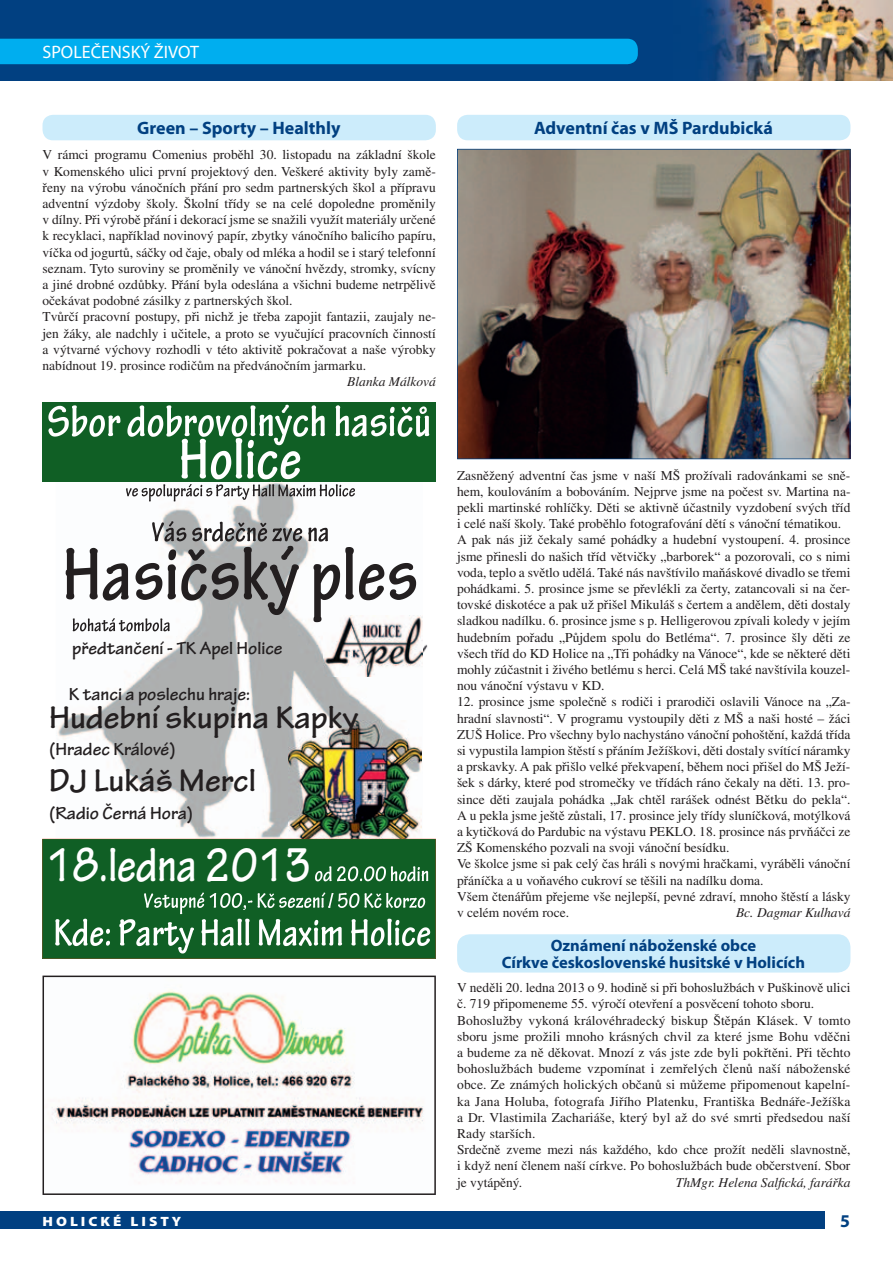
<style>
.page{position:relative;width:893px;height:1263px;background:#fff}
.page>*{position:absolute;margin:0;border:0;box-sizing:border-box;transform-origin:0 0}
.t1{font:700 50.55px "Tekton Pro";color:#fff;scale:.81 1}
.t2{font:700 33.75px "Tekton Pro";color:#231f20}
.t3{font:700 18.75px "Tekton Pro";color:#231f20}
.t4{font:700 18.6px "Tekton Pro";color:#231f20}
.t5{font:700 18px "Myriad Pro";color:#014081}
.t6{font:18px "Myriad Pro";color:#fff}
.t7{font:700 16.5px/16.5px "Myriad Pro";color:#014081;text-align:center}
.t8{font:13.5px/16.2px "Times CE";color:#231f20}
.t9{font:italic 13.5px "Times CE";color:#231f20}
.t10{font:900 13.5px "Myriad Pro";letter-spacing:.2em;color:#fff;scale:1.11 1}
</style>
<div class="page">
<div style="left:0;top:1212px;width:825px;height:17px;background:#014081"></div>
<div style="left:0;top:0;width:893px;height:81px;background:#014081"></div>
<div style="left:0;top:39px;width:638px;height:25px;background:#00aeef"></div>
<img style="left:457px;top:149px;width:393px;height:310px">
<div style="left:43px;top:115px;width:393px;height:25px;background:#ccecfb;border-radius:10px"></div>
<div style="left:457px;top:934px;width:393px;height:38px;background:#ccecfb;border-radius:13px"></div>
<div style="left:457px;top:115px;width:393px;height:25px;background:#ccecfb;border-radius:10px"></div>
<div style="left:43px;top:402px;width:393px;height:79px;background:#105f25"></div>
<img style="left:56px;top:501px;width:367px;height:338px">
<img style="left:289px;top:720px;width:132px;height:119px">
<svg style="left:48px;top:405px;width:381px;height:96px"></svg>
<svg style="left:66px;top:521px;width:350px;height:110px"></svg>
<div style="left:43px;top:839px;width:393px;height:119px;background:#105f25"></div>
<svg style="left:315px;top:866px;width:113px;height:15px"></svg>
<svg style="left:55px;top:892px;width:375px;height:61px;background:#438153"></svg>
<img style="left:43px;top:975px;width:393px;height:220px">
<img style="left:704px;top:0;width:189px;height:81px">
<h3 class="t6" style="left:43px;top:41px;width:158px">SPOLEČENSKÝ ŽIVOT</h3>
<h3 class="t5" style="left:137px;top:117px;width:205px">Green – Sporty – Healthly</h3>
<p class="t8" style="left:43px;top:147px;width:395px">V rámci programu Comenius proběhl 30. listopadu na základní škole v Komenského ulici první projektový den. Veškeré aktivity byly zamě&shy;řeny na výrobu vánočních přání pro sedm partnerských škol a přípravu adventní výzdoby školy. Školní třídy se na celé dopoledne proměnily v dílny. Při výrobě přání i dekorací jsme se snažili využít materiály určené k recyklaci, například novinový papír, zbytky vánočního balicího papíru, víčka od jogurtů, sáčky od čaje, obaly od mléka a hodil se i starý telefonní seznam. Tyto suroviny se proměnily ve vánoční hvězdy, stromky, svícny a jiné drobné ozdůbky. Přání byla odeslána a všichni budeme netrpělivě očekávat podobné zásilky z partnerských škol.<br>Tvůrčí pracovní postupy, při nichž je třeba zapojit fantazii, zaujaly ne&shy;jen žáky, ale nadchly i učitele, a proto se vyučující pracovních činností a výtvarné výchovy rozhodli v této aktivitě pokračovat a naše výrobky nabídnout 19. prosince rodičům na předvánočním jarmarku.</p>
<p class="t9" style="left:347px;top:374px;width:90px">Blanka Málková</p>
<h3 class="t5" style="left:534px;top:117px;width:240px">Adventní čas v MŠ Pardubická</h3>
<h3 class="t4" style="left:72px;top:637px;width:212px">předtančení - TK Apel Holice</h3>
<h3 class="t3" style="left:69px;top:683px;width:183px">K tanci a poslechu hraje:</h3>
<h2 class="t2" style="left:49px;top:697px;width:311px">Hudební skupina Kapky</h2>
<h3 class="t3" style="left:49px;top:738px;width:128px">(Hradec Králové)</h3>
<h2 class="t2" style="left:49px;top:761px;width:208px">DJ Lukáš Mercl</h2>
<h3 class="t3" style="left:49px;top:802px;width:145px">(Radio Černá Hora)</h3>
<h1 class="t1" style="left:46px;top:836px;width:329px">18.ledna 2013</h1>
<p class="t8" style="left:457px;top:467px;width:395px">Zasněžený adventní čas jsme v naší MŠ prožívali radovánkami se sně&shy;hem, koulováním a bobováním. Nejprve jsme na počest sv. Martina na&shy;pekli martinské rohlíčky. Děti se aktivně účastnily vyzdobení svých tříd i celé naší školy. Také proběhlo fotografování dětí s vánoční tématikou.<br>A pak nás již čekaly samé pohádky a hudební vystoupení. 4. prosince jsme přinesli do našich tříd větvičky „barborek“ a pozorovali, co s nimi voda, teplo a světlo udělá. Také nás navštívilo maňáskové divadlo se třemi pohádkami. 5. prosince jsme se převlékli za čerty, zatancovali si na čer&shy;tovské diskotéce a pak už přišel Mikuláš s čertem a andělem, děti dostaly sladkou nadílku. 6. prosince jsme s p. Helligerovou zpívali koledy v jejím hudebním pořadu „Půjdem spolu do Betléma“. 7. prosince šly děti ze všech tříd do KD Holice na „Tři pohádky na Vánoce“, kde se některé děti mohly zúčastnit i živého betlému s herci. Celá MŠ také navštívila kouzel&shy;nou vánoční výstavu v KD.</p>
<p class="t8" style="left:457px;top:694px;width:395px">12. prosince jsme společně s rodiči i prarodiči oslavili Vánoce na „Za&shy;hradní slavnosti“. V programu vystoupily děti z MŠ a naši hosté – žáci ZUŠ Holice. Pro všechny bylo nachystáno vánoční pohoštění, každá třída si vypustila lampion štěstí s přáním Ježíškovi, děti dostaly svítící náramky a prskavky. A pak přišlo velké překvapení, během noci přišel do MŠ Ježí&shy;šek s dárky, které pod stromečky ve třídách ráno čekaly na děti. 13. pro&shy;since děti zaujala pohádka „Jak chtěl rarášek odnést Bětku do pekla“.<br>A u pekla jsme ještě zůstali, 17. prosince jely třídy sluníčková, motýlková a kytičková do Pardubic na výstavu PEKLO. 18. prosince nás prvňáčci ze ZŠ Komenského pozvali na svoji vánoční besídku.<br>Ve školce jsme si pak celý čas hráli s novými hračkami, vyráběli vánoční přáníčka a u voňavého cukroví se těšili na nadílku doma.<br>Všem čtenářům přejeme vše nejlepší, pevné zdraví, mnoho štěstí a lásky v celém novém roce.</p>
<p class="t9" style="left:736px;top:905px;width:116px">Bc. Dagmar Kulhavá</p>
<p class="t7" style="left:502px;top:937px;width:305px">Oznámení náboženské obce<br>Církve československé husitské v Holicích</p>
<p class="t8" style="left:457px;top:979px;width:395px">V neděli 20. ledna 2013 o 9. hodině si při bohoslužbách v Puškinově ulici č. 719 připomeneme 55. výročí otevření a posvěcení tohoto sboru.<br>Bohoslužby vykoná královéhradecký biskup Štěpán Klásek. V tomto sboru jsme prožili mnoho krásných chvil za které jsme Bohu vděčni a budeme za ně děkovat. Mnozí z vás jste zde byli pokřtěni. Při těchto bohoslužbách budeme vzpomínat i zemřelých členů naší náboženské obce. Ze známých holických občanů si můžeme připomenout kapelní&shy;ka Jana Holuba, fotografa Jiřího Platenku, Františka Bednáře-Ježíška a Dr. Vlastimila Zachariáše, který byl až do své smrti předsedou naší Rady starších.<br>Srdečně zveme mezi nás každého, kdo chce prožít neděli slavnostně, i když není členem naší církve. Po bohoslužbách bude občerstvení. Sbor je vytápěný.</p>
<p class="t9" style="left:676px;top:1174px;width:176px">ThMgr. Helena Salfická, farářka</p>
<p class="t10" style="left:43px;top:1212px;width:127px">HOLICKÉ LISTY</p>
<h3 class="t5" style="left:840px;top:1209px;width:11px">5</h3>
</div>
